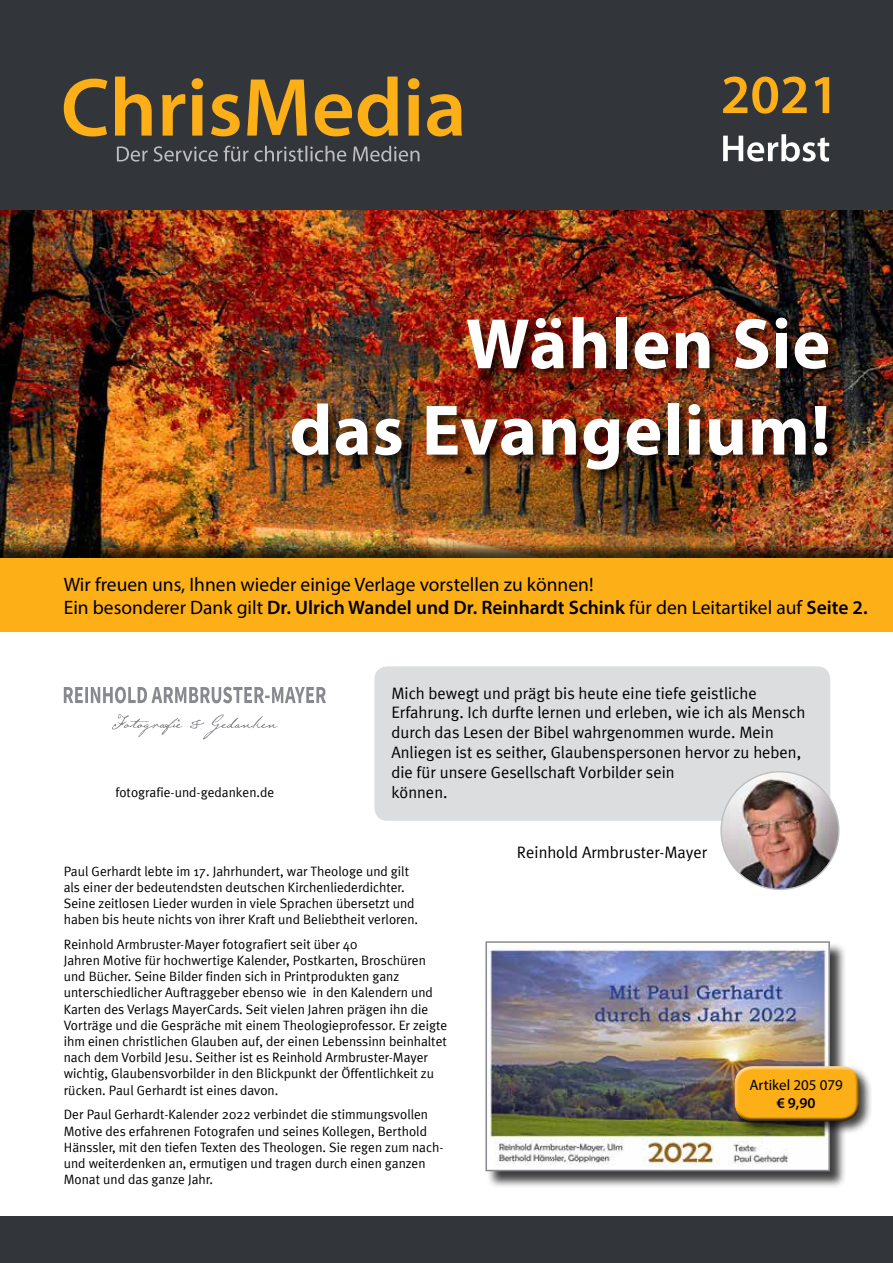
<style>
.page{position:relative;width:893px;height:1263px;background:#fff}
.page>*{position:absolute;margin:0;border:0;box-sizing:border-box;transform-origin:0 0}
.t1{font:700 72px/86.4px "Myriad Pro";letter-spacing:.015em;color:#fff;text-align:right}
.t2{font:19.5px/23.4px "Myriad Pro";color:#000}
.t3{font:16.5px/19.8px "Meta Plus";color:#000}
.t4{font:15px "Myriad Pro";color:#000}
.t5{font:600 15px "Myriad Pro";color:#000}
.t6{font:13.5px/16.2px "Meta Plus";color:#000}
.s1{font-weight:600}
</style>
<div class="page">
<div style="left:0;top:0;width:893px;height:221px;background:#32363b"></div>
<svg style="left:117px;top:146px;width:302px;height:16px"></svg>
<svg style="left:64px;top:77px;width:398px;height:59px"></svg>
<div style="left:0;top:1216px;width:893px;height:47px;background:#32363b"></div>
<div style="left:0;top:209px;width:893px;height:350px;background:#000;opacity:.75"></div>
<svg style="left:723px;top:134px;width:106px;height:28px"></svg>
<svg style="left:723px;top:77px;width:106px;height:37px"></svg>
<div style="left:290px;top:315px;width:552px;height:168px;background:#000;opacity:.75"></div>
<div style="left:0;top:558px;width:893px;height:73px;background:#fcaf17"></div>
<div style="left:374px;top:666px;width:456px;height:155px;background:#dcddde;border-radius:13px"></div>
<img style="left:721px;top:772px;width:118px;height:117px;border-radius:59px">
<div style="left:486px;top:942px;width:361px;height:246px;background:#000;opacity:.75"></div>
<img style="left:488px;top:944px;width:339px;height:224px">
<div style="left:485px;top:941px;width:345px;height:230px;border:2px solid #87898e"></div>
<div style="left:732px;top:1064px;width:141px;height:72px;background:#000;opacity:.75"></div>
<div style="left:733px;top:1065px;width:127px;height:50px;background:#fff;opacity:.75"></div>
<div style="left:734px;top:1071px;width:127px;height:51px;background:#000;opacity:.75"></div>
<svg style="left:112px;top:714px;width:166px;height:25px"></svg>
<svg style="left:64px;top:687px;width:262px;height:16px"></svg>
<h1 class="t1" style="left:290px;top:298px;width:542px">Wählen Sie<br>das Evangelium!</h1>
<h2 class="t2" style="left:64px;top:572px;width:805px">Wir freuen uns, Ihnen wieder einige Verlage vorstellen zu können!<br>Ein besonderer Dank gilt <span class="s1">Dr. Ulrich Wandel und Dr. Reinhardt Schink</span> für den Leitartikel auf <span class="s1">Seite 2.</span></h2>
<p class="t3" style="left:391px;top:683px;width:415px">Mich bewegt und prägt bis heute eine tiefe geistliche Erfahrung. Ich durfte lernen und erleben, wie ich als Mensch durch das Lesen der Bibel wahrgenommen wurde. Mein Anliegen ist es seither, Glaubenspersonen hervor zu heben, die für unsere Gesellschaft Vorbilder sein</p>
<p class="t6" style="left:115px;top:784px;width:160px">fotografie-und-gedanken.de</p>
<p class="t3" style="left:391px;top:782px;width:58px">können.</p>
<p class="t6" style="left:64px;top:862px;width:356px">Paul Gerhardt lebte im 17. Jahrhundert, war Theologe und gilt als einer der bedeutendsten deutschen Kirchenliederdichter.<br>Seine zeitlosen Lieder wurden in viele Sprachen übersetzt und haben bis heute nichts von ihrer Kraft und Beliebtheit verloren.</p>
<p class="t6" style="left:64px;top:936px;width:385px">Reinhold Armbruster-Mayer fotografiert seit über 40<br>Jahren Motive für hochwertige Kalender, Postkarten, Broschüren und Bücher. Seine Bilder finden sich in Printprodukten ganz unterschiedlicher Auftraggeber ebenso wie in den Kalendern und Karten des Verlags MayerCards. Seit vielen Jahren prägen ihn die Vorträge und die Gespräche mit einem Theologieprofessor. Er zeigte ihm einen christlichen Glauben auf, der einen Lebenssinn beinhaltet nach dem Vorbild Jesu. Seither ist es Reinhold Armbruster-Mayer wichtig, Glaubensvorbilder in den Blickpunkt der Öffentlichkeit zu rücken. Paul Gerhardt ist eines davon.</p>
<p class="t6" style="left:64px;top:1106px;width:381px">Der Paul Gerhardt-Kalender 2022 verbindet die stimmungsvollen Motive des erfahrenen Fotografen und seines Kollegen, Berthold Hänssler, mit den tiefen Texten des Theologen. Sie regen zum nach&shy;und weiterdenken an, ermutigen und tragen durch einen ganzen Monat und das ganze Jahr.</p>
<p class="t3" style="left:517px;top:842px;width:192px">Reinhold Armbruster-Mayer</p>
<p class="t4" style="left:749px;top:1076px;width:95px">Artikel 205 079</p>
<p class="t5" style="left:777px;top:1094px;width:40px">€ 9,90</p>
</div>
